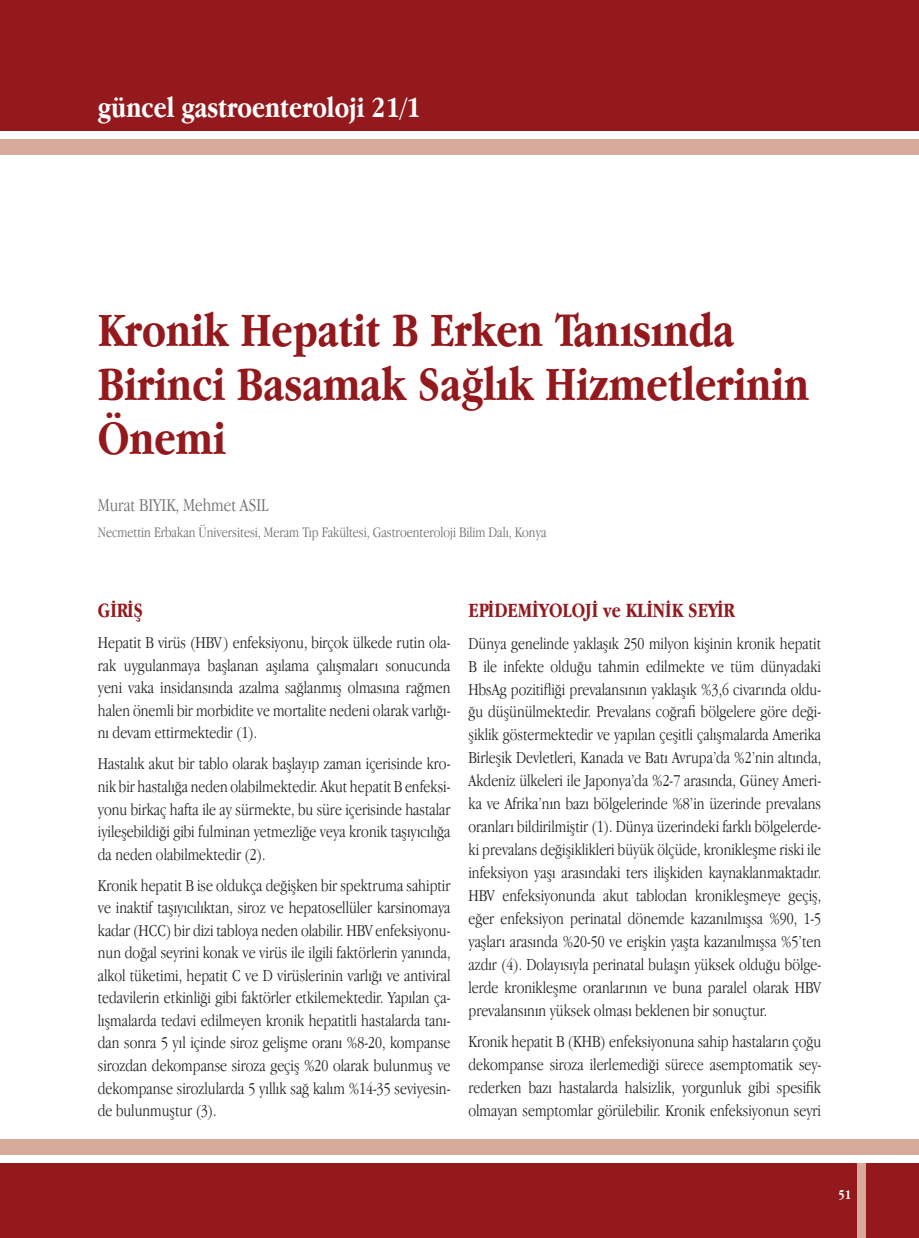
<style>
.page{position:relative;width:919px;height:1238px;background:#fff}
.page>*{position:absolute;margin:0;border:0;box-sizing:border-box;transform-origin:0 0}
.t1{font:700 49.5px/54px "Apple Garamond";color:#93191d}
.t2{font:700 30px "Apple Garamond";color:#fff}
.t3{font:700 21px "Apple Garamond";color:#93191d}
.t4{font:300 18.75px "Apple Garamond";color:#6c6d70}
.t5{font:300 17.25px/23px "Apple Garamond";color:#231f20;text-align:justify}
.t6{font:300 15px "Apple Garamond";color:#6c6d70}
.t7{font:700 13.5px "Apple Garamond";color:#fff}
</style>
<div class="page">
<div style="left:0;top:1163px;width:918px;height:74px;background:#93191d"></div>
<div style="left:0;top:0;width:918px;height:131px;background:#93191d"></div>
<div style="left:0;top:139px;width:918px;height:15px;background:#d6ab9c"></div>
<div style="left:1px;top:1139px;width:917px;height:15px;background:#d6ab9c"></div>
<div style="left:857px;top:1163px;width:8px;height:74px;background:#d6ab9c"></div>
<h2 class="t2" style="left:98px;top:90px;width:324px">güncel gastroenteroloji 21/1</h2>
<h1 class="t1" style="left:98px;top:303px;width:713px">Kronik Hepatit B Erken Tanısında<br>Birinci Basamak Sağlık Hizmetlerinin<br>Önemi</h1>
<p class="t4" style="left:98px;top:494px;width:172px">Murat BIYIK, Mehmet ASIL</p>
<p class="t6" style="left:98px;top:523px;width:450px">Necmettin Erbakan Üniversitesi, Meram Tıp Fakültesi, Gastroenteroloji Bilim Dalı, Konya</p>
<p class="t3" style="left:98px;top:598px;width:47px">GİRİŞ</p>
<p class="t5" style="left:98px;top:631px;width:354px;line-height:22.5px">Hepatit B virüs (HBV) enfeksiyonu, birçok ülkede rutin ola&shy;rak uygulanmaya başlanan aşılama çalışmaları sonucunda yeni vaka insidansında azalma sağlanmış olmasına rağmen halen önemli bir morbidite ve mortalite nedeni olarak varlığı&shy;nı devam ettirmektedir (1).</p>
<p class="t5" style="left:98px;top:752px;width:354px;line-height:22.5px">Hastalık akut bir tablo olarak başlayıp zaman içerisinde kro&shy;nik bir hastalığa neden olabilmektedir. Akut hepatit B enfeksi&shy;yonu birkaç hafta ile ay sürmekte, bu süre içerisinde hastalar iyileşebildiği gibi fulminan yetmezliğe veya kronik taşıyıcılığa da neden olabilmektedir (2).</p>
<p class="t5" style="left:98px;top:873px;width:354px;line-height:22.5px">Kronik hepatit B ise oldukça değişken bir spektruma sahiptir ve inaktif taşıyıcılıktan, siroz ve hepatosellüler karsinomaya kadar (HCC) bir dizi tabloya neden olabilir. HBV enfeksiyonu&shy;nun doğal seyrini konak ve virüs ile ilgili faktörlerin yanında, alkol tüketimi, hepatit C ve D virüslerinin varlığı ve antiviral tedavilerin etkinliği gibi faktörler etkilemektedir. Yapılan ça&shy;lışmalarda tedavi edilmeyen kronik hepatitli hastalarda tanı&shy;dan sonra 5 yıl içinde siroz gelişme oranı %8-20, kompanse sirozdan dekompanse siroza geçiş %20 olarak bulunmuş ve dekompanse sirozlularda 5 yıllık sağ kalım %14-35 seviyesin&shy;de bulunmuştur (3).</p>
<p class="t3" style="left:468px;top:598px;width:268px">EPİDEMİYOLOJİ ve KLİNİK SEYİR</p>
<p class="t5" style="left:468px;top:631px;width:354px">Dünya genelinde yaklaşık 250 milyon kişinin kronik hepatit B ile infekte olduğu tahmin edilmekte ve tüm dünyadaki HbsAg pozitifliği prevalansının yaklaşık %3,6 civarında oldu&shy;ğu düşünülmektedir. Prevalans coğrafi bölgelere göre deği&shy;şiklik göstermektedir ve yapılan çeşitli çalışmalarda Amerika Birleşik Devletleri, Kanada ve Batı Avrupa’da %2’nin altında, Akdeniz ülkeleri ile Japonya’da %2-7 arasında, Güney Ameri&shy;ka ve Afrika’nın bazı bölgelerinde %8’in üzerinde prevalans oranları bildirilmiştir (1). Dünya üzerindeki farklı bölgelerde&shy;ki prevalans değişiklikleri büyük ölçüde, kronikleşme riski ile infeksiyon yaşı arasındaki ters ilişkiden kaynaklanmaktadır.<br>HBV enfeksiyonunda akut tablodan kronikleşmeye geçiş, eğer enfeksiyon perinatal dönemde kazanılmışsa %90, 1-5 yaşları arasında %20-50 ve erişkin yaşta kazanılmışsa %5’ten azdır (4). Dolayısıyla perinatal bulaşın yüksek olduğu bölge&shy;lerde kronikleşme oranlarının ve buna paralel olarak HBV prevalansının yüksek olması beklenen bir sonuçtur.</p>
<p class="t5" style="left:468px;top:1029px;width:354px">Kronik hepatit B (KHB) enfeksiyonuna sahip hastaların çoğu dekompanse siroza ilerlemediği sürece asemptomatik sey&shy;rederken bazı hastalarda halsizlik, yorgunluk gibi spesifik olmayan semptomlar görülebilir. Kronik enfeksiyonun seyri</p>
<p class="t7" style="left:838px;top:1186px;width:14px">51</p>
</div>
